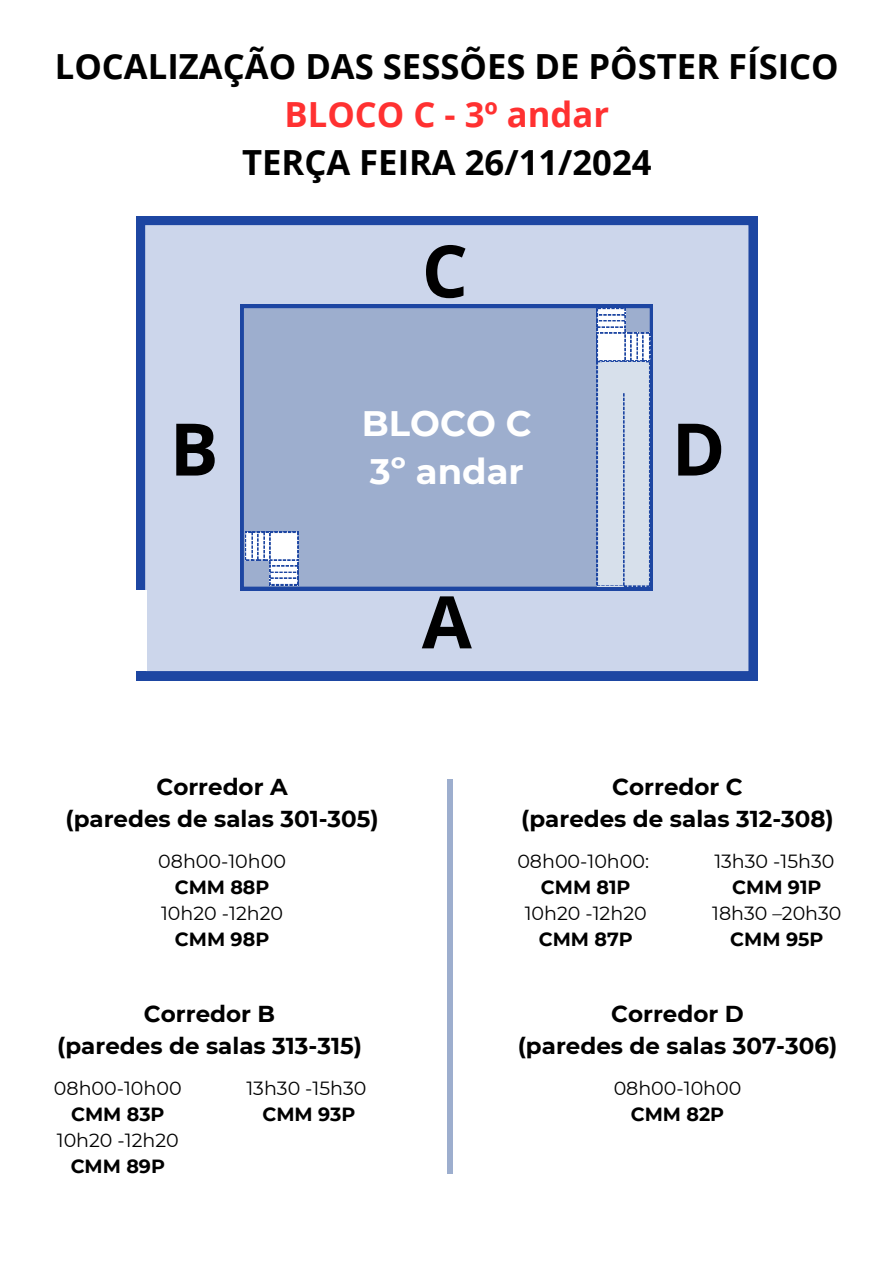
<style>
.page{position:relative;width:894px;height:1264px;background:#fff}
.page>*{position:absolute;margin:0;border:0;box-sizing:border-box;transform-origin:0 0}
.t1{font:700 72.45px "Open Sans";color:#000}
.t2{font:700 35.4px/48.4px "Montserrat";color:#fff}
.t3{font:700 34.65px/48.3px "Open Sans";color:#000;text-align:center}
.t4{font:700 22.95px/31.5px "Montserrat";color:#000;text-align:center}
.t5{font:19.05px "Montserrat";color:#000}
.t6{font:700 19.05px "Montserrat";color:#000}
.s1{color:#ff3131}
</style>
<div class="page">
<svg style="left:136px;top:216px;width:620px;height:464px"></svg>
<div style="left:240px;top:305px;width:412px;height:285px;background:#9daece"></div>
<svg style="left:245px;top:532px;width:53px;height:53px"></svg>
<svg style="left:596px;top:308px;width:54px;height:278px"></svg>
<div style="left:602px;top:363px;width:42px;height:30px;background:#d7e0eb"></div>
<div style="left:136px;top:590px;width:10px;height:80px;background:#fff"></div>
<div style="left:446px;top:779px;width:6px;height:395px;background:#9daece"></div>
<p class="t3" style="left:55px;top:41px;width:785px">LOCALIZAÇÃO DAS SESSÕES DE PÔSTER FÍSICO<br><span class="s1">BLOCO C - 3º andar<br></span>TERÇA FEIRA 26/11/2024</p>
<p class="t1" style="left:170px;top:398px;width:50px">B</p>
<p class="t1" style="left:421px;top:220px;width:48px">C</p>
<p class="t2" style="left:362px;top:399px;width:171px">BLOCO C<br>3º andar</p>
<h1 class="t1" style="left:421px;top:571px;width:51px">A</h1>
<p class="t1" style="left:671px;top:398px;width:55px">D</p>
<h1 class="t4" style="left:65px;top:771px;width:315px">Corredor A<br>(paredes de salas 301-305)</h1>
<h2 class="t5" style="left:158px;top:850px;width:129px">08h00-10h00</h2>
<p class="t6" style="left:175px;top:875px;width:96px">CMM 88P</p>
<p class="t5" style="left:161px;top:901px;width:123px">10h20 -12h20</p>
<p class="t6" style="left:175px;top:927px;width:96px">CMM 98P</p>
<p class="t4" style="left:57px;top:998px;width:306px">Corredor B<br>(paredes de salas 313-315)</p>
<p class="t5" style="left:54px;top:1076px;width:129px">08h00-10h00</p>
<p class="t6" style="left:71px;top:1102px;width:95px">CMM 83P</p>
<p class="t5" style="left:57px;top:1128px;width:123px">10h20 -12h20</p>
<p class="t6" style="left:71px;top:1154px;width:96px">CMM 89P</p>
<h2 class="t5" style="left:246px;top:1076px;width:121px">13h30 -15h30</h2>
<p class="t6" style="left:262px;top:1102px;width:94px">CMM 93P</p>
<p class="t4" style="left:521px;top:771px;width:314px">Corredor C<br>(paredes de salas 312-308)</p>
<p class="t5" style="left:517px;top:850px;width:133px">08h00-10h00:</p>
<p class="t6" style="left:540px;top:875px;width:91px">CMM 81P</p>
<p class="t5" style="left:524px;top:901px;width:123px">10h20 -12h20</p>
<p class="t6" style="left:538px;top:927px;width:95px">CMM 87P</p>
<p class="t5" style="left:714px;top:850px;width:121px">13h30 -15h30</p>
<h2 class="t6" style="left:732px;top:875px;width:91px">CMM 91P</h2>
<p class="t5" style="left:712px;top:901px;width:131px">18h30 –20h30</p>
<p class="t6" style="left:730px;top:927px;width:95px">CMM 95P</p>
<h2 class="t4" style="left:517px;top:998px;width:321px">Corredor D<br>(paredes de salas 307-306)</h2>
<p class="t5" style="left:613px;top:1076px;width:129px">08h00-10h00</p>
<p class="t6" style="left:630px;top:1102px;width:95px">CMM 82P</p>
</div>
